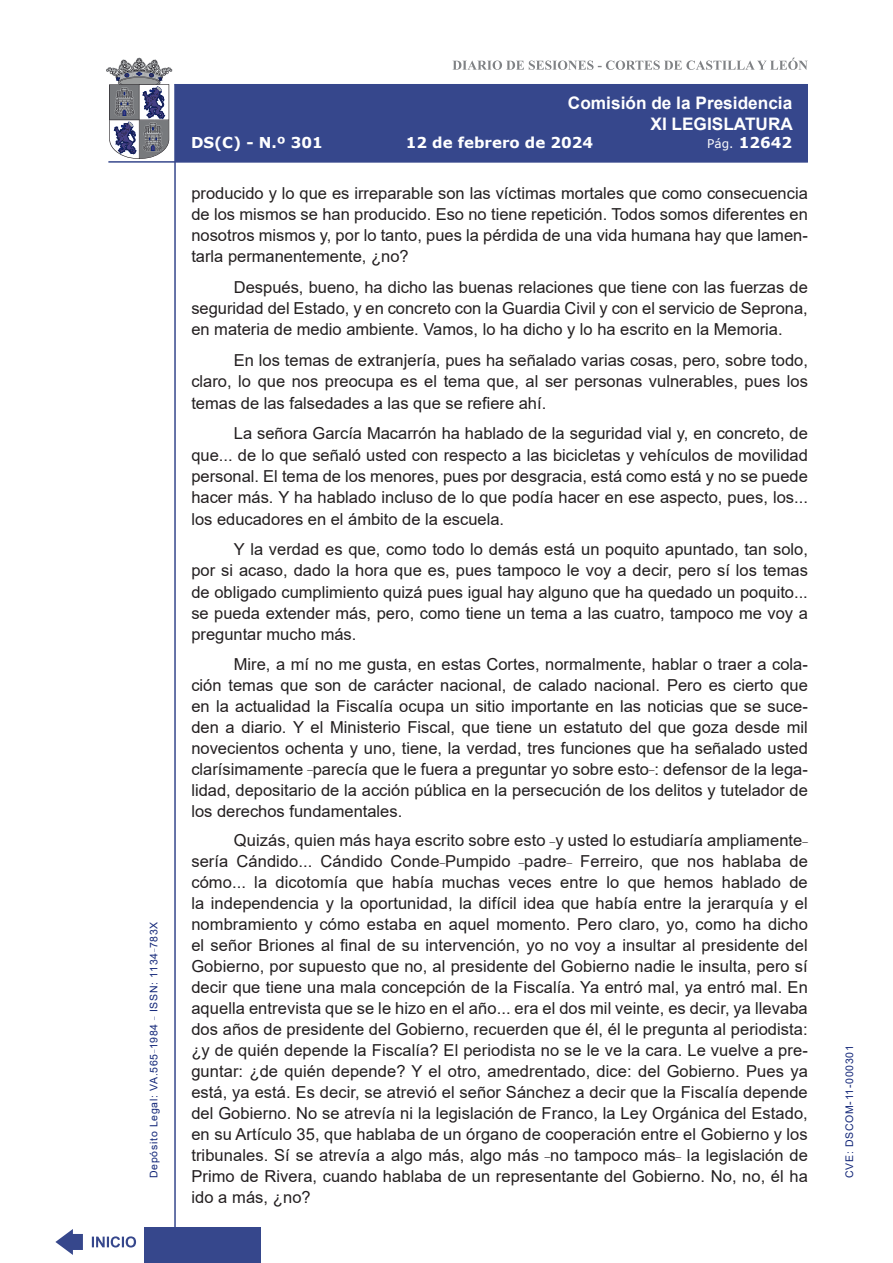
<style>
.page{position:relative;width:893px;height:1263px;background:#fff}
.page>*{position:absolute;margin:0;border:0;box-sizing:border-box;transform-origin:0 0}
.t1{font:700 17.25px/20.7px "Arial";color:#fff;text-align:right}
.t2{font:16.5px/21px "Arial";color:#231f20;text-align:justify}
.t3{font:700 15px "Verdana";color:#fff}
.t4{font:10.5px "Arial";letter-spacing:.065em;color:#122678}
.s1{font-weight:400;font-size:12px}
</style>
<div class="page">
<svg style="left:452px;top:58px;width:356px;height:12px"></svg>
<hr style="left:174px;top:84px;width:2px;height:1179px;background:#36478c">
<div style="left:144px;top:1227px;width:117px;height:36px;background:#36478c"></div>
<div style="left:175px;top:84px;width:633px;height:78px;background:#36478c"></div>
<hr style="left:108px;top:161px;width:700px;height:2px;background:#36478c">
<svg style="left:92px;top:1236px;width:44px;height:11px"></svg>
<svg style="left:55px;top:1229px;width:28px;height:26px"></svg>
<svg style="left:106px;top:58px;width:66px;height:101px"></svg>
<p class="t4" style="left:146px;top:1178px;width:258px;rotate:-90deg">Depósito Legal: VA.565<sup>_</sup>1984 <sup>_</sup> ISSN: 1134<sup>_</sup>783X</p>
<p class="t1" style="left:568px;top:93px;width:226px">Comisión de la Presidencia<br>XI LEGISLATURA</p>
<p class="t3" style="left:191px;top:132px;width:133px">DS(C) - N.º 301</p>
<p class="t3" style="left:406px;top:132px;width:189px">12 de febrero de 2024</p>
<p class="t3" style="left:707px;top:132px;width:86px"><span class="s1">Pág.</span> 12642</p>
<p class="t2" style="left:191px;top:183px;width:618px">producido y lo que es irreparable son las víctimas mortales que como consecuencia de los mismos se han producido. Eso no tiene repetición. Todos somos diferentes en nosotros mismos y, por lo tanto, pues la pérdida de una vida humana hay que lamen&shy;tarla permanentemente, ¿no?</p>
<p class="t2" style="left:191px;top:276px;width:618px;text-indent:43px">Después, bueno, ha dicho las buenas relaciones que tiene con las fuerzas de seguridad del Estado, y en concreto con la Guardia Civil y con el servicio de Seprona, en materia de medio ambiente. Vamos, lo ha dicho y lo ha escrito en la Memoria.</p>
<p class="t2" style="left:191px;top:349px;width:618px;text-indent:43px">En los temas de extranjería, pues ha señalado varias cosas, pero, sobre todo, claro, lo que nos preocupa es el tema que, al ser personas vulnerables, pues los temas de las falsedades a las que se refiere ahí.</p>
<p class="t2" style="left:191px;top:423px;width:618px;text-indent:43px">La señora García Macarrón ha hablado de la seguridad vial y, en concreto, de que... de lo que señaló usted con respecto a las bicicletas y vehículos de movilidad personal. El tema de los menores, pues por desgracia, está como está y no se puede hacer más. Y ha hablado incluso de lo que podía hacer en ese aspecto, pues, los... los educadores en el ámbito de la escuela.</p>
<p class="t2" style="left:191px;top:539px;width:618px;text-indent:43px">Y la verdad es que, como todo lo demás está un poquito apuntado, tan solo, por si acaso, dado la hora que es, pues tampoco le voy a decir, pero sí los temas de obligado cumplimiento quizá pues igual hay alguno que ha quedado un poquito... se pueda extender más, pero, como tiene un tema a las cuatro, tampoco me voy a preguntar mucho más.</p>
<p class="t2" style="left:191px;top:653px;width:618px;text-indent:43px">Mire, a mí no me gusta, en estas Cortes, normalmente, hablar o traer a cola&shy;ción temas que son de carácter nacional, de calado nacional. Pero es cierto que en la actualidad la Fiscalía ocupa un sitio importante en las noticias que se suce&shy;den a diario. Y el Ministerio Fiscal, que tiene un estatuto del que goza desde mil novecientos ochenta y uno, tiene, la verdad, tres funciones que ha señalado usted clarísimamente <sup>_</sup>parecía que le fuera a preguntar yo sobre esto<sup>_</sup>: defensor de la lega&shy;lidad, depositario de la acción pública en la persecución de los delitos y tutelador de los derechos fundamentales.</p>
<p class="t2" style="left:191px;top:830px;width:618px;text-indent:43px">Quizás, quien más haya escrito sobre esto <sup>_</sup>y usted lo estudiaría ampliamente<sup>_ </sup>sería Cándido... Cándido Conde<sup>_</sup>Pumpido <sup>_</sup>padre<sup>_</sup> Ferreiro, que nos hablaba de cómo... la dicotomía que había muchas veces entre lo que hemos hablado de la independencia y la oportunidad, la difícil idea que había entre la jerarquía y el nombramiento y cómo estaba en aquel momento. Pero claro, yo, como ha dicho el señor Briones al final de su intervención, yo no voy a insultar al presidente del Gobierno, por supuesto que no, al presidente del Gobierno nadie le insulta, pero sí decir que tiene una mala concepción de la Fiscalía. Ya entró mal, ya entró mal. En aquella entrevista que se le hizo en el año... era el dos mil veinte, es decir, ya llevaba dos años de presidente del Gobierno, recuerden que él, él le pregunta al periodista: ¿y de quién depende la Fiscalía? El periodista no se le ve la cara. Le vuelve a pre&shy;guntar: ¿de quién depende? Y el otro, amedrentado, dice: del Gobierno. Pues ya está, ya está. Es decir, se atrevió el señor Sánchez a decir que la Fiscalía depende del Gobierno. No se atrevía ni la legislación de Franco, la Ley Orgánica del Estado, en su Artículo 35, que hablaba de un órgano de cooperación entre el Gobierno y los tribunales. Sí se atrevía a algo más, algo más <sup>_</sup>no tampoco más<sup>_</sup> la legislación de Primo de Rivera, cuando hablaba de un representante del Gobierno. No, no, él ha ido a más, ¿no?</p>
<p class="t4" style="left:842px;top:1178px;width:134px;rotate:-90deg">CVE: DSCOM-11-000301</p>
</div>
